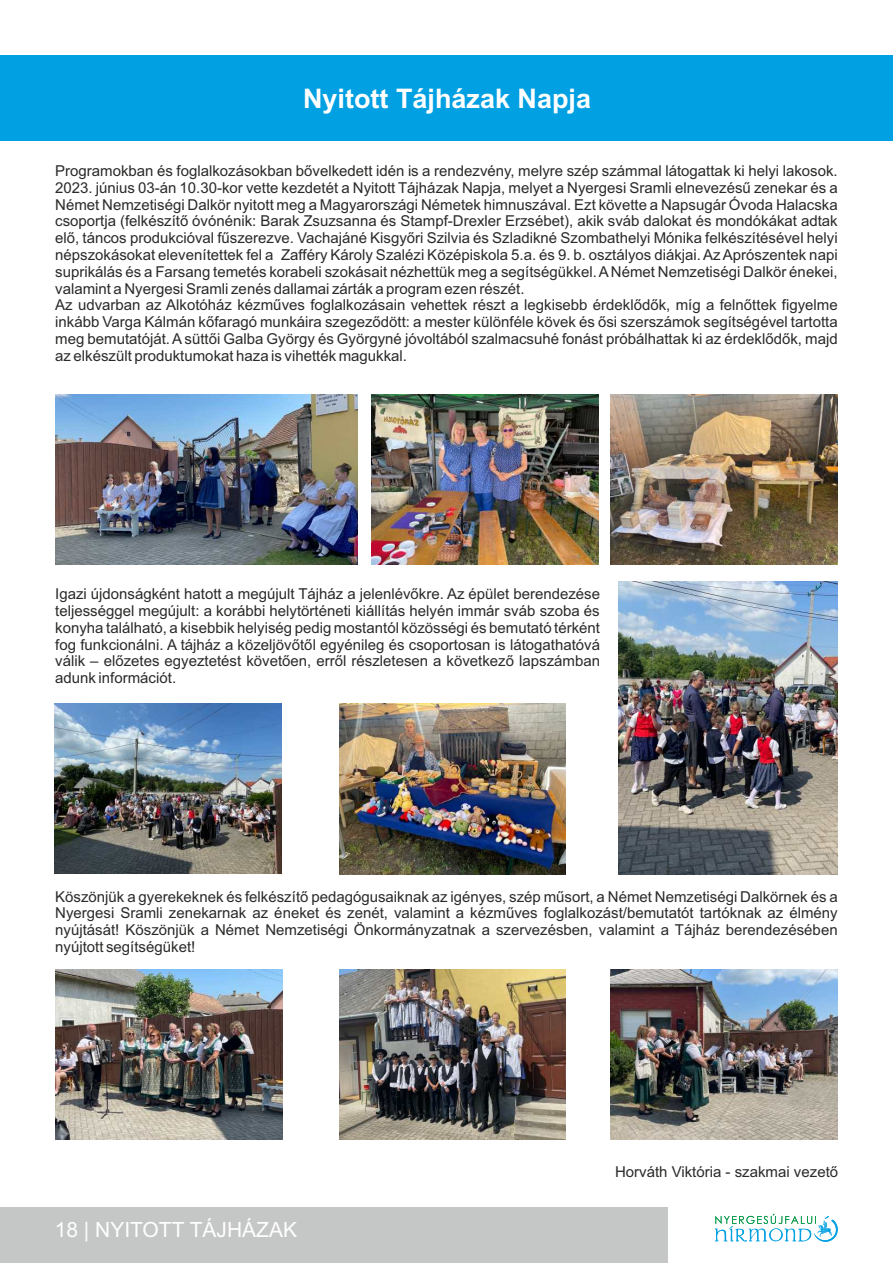
<style>
.page{position:relative;width:893px;height:1263px;background:#fff}
.page>*{position:absolute;margin:0;border:0;box-sizing:border-box;transform-origin:0 0}
.t1{font:700 27px "Arial";color:#fefefe}
.t2{font:21px "Arial";color:#fefefe}
.t3{font:15px/16.8px "Arial";color:#2b2a29;text-align:justify}
</style>
<div class="page">
<div style="left:0;top:1208px;width:668px;height:55px;background:#c5c6c6"></div>
<svg style="left:715px;top:1214px;width:123px;height:28px"></svg>
<div style="left:0;top:55px;width:893px;height:85px;background:#00a0e3"></div>
<img style="left:55px;top:394px;width:303px;height:170px">
<img style="left:371px;top:394px;width:227px;height:170px">
<img style="left:611px;top:394px;width:227px;height:170px">
<img style="left:55px;top:703px;width:226px;height:170px">
<img style="left:618px;top:581px;width:220px;height:293px">
<img style="left:339px;top:704px;width:227px;height:170px">
<img style="left:55px;top:970px;width:227px;height:170px">
<img style="left:339px;top:970px;width:227px;height:170px">
<img style="left:611px;top:970px;width:227px;height:170px">
<h1 class="t1" style="left:303px;top:88px;width:290px">Nyitott Tájházak Napja</h1>
<p class="t3" style="left:55px;top:164px;width:784px;text-align:left">Programokban és foglalkozásokban bővelkedett idén is a rendezvény, melyre szép számmal látogattak ki helyi lakosok.<br>2023. június 03-án 10.30-kor vette kezdetét a Nyitott Tájházak Napja, melyet a Nyergesi Sramli elnevezésű zenekar és a Német Nemzetiségi Dalkör nyitott meg a Magyarországi Németek himnuszával. Ezt követte a Napsugár Óvoda Halacska csoportja (felkészítő óvónénik: Barak Zsuzsanna és Stampf-Drexler Erzsébet), akik sváb dalokat és mondókákat adtak elő, táncos produkcióval fűszerezve. Vachajáné Kisgyőri Szilvia és Szladikné Szombathelyi Mónika felkészítésével helyi népszokásokat elevenítettek fel a Zafféry Károly Szalézi Középiskola 5.a. és 9. b. osztályos diákjai. Az Aprószentek napi suprikálás és a Farsang temetés korabeli szokásait nézhettük meg a segítségükkel. ANémet Nemzetiségi Dalkör énekei, valamint a Nyergesi Sramli zenés dallamai zárták a program ezen részét.<br>Az udvarban az Alkotóház kézműves foglalkozásain vehettek részt a legkisebb érdeklődők, míg a felnőttek figyelme inkább Varga Kálmán kőfaragó munkáira szegeződött: a mester különféle kövek és ősi szerszámok segítségével tartotta meg bemutatóját. Asüttői Galba György és Györgyné jóvoltából szalmacsuhé fonást próbálhattak ki az érdeklődők, majd az elkészült produktumokat haza is vihették magukkal.</p>
<p class="t3" style="left:55px;top:587px;width:546px">Igazi újdonságként hatott a megújult Tájház a jelenlévőkre. Az épület berendezése teljességgel megújult: a korábbi helytörténeti kiállítás helyén immár sváb szoba és konyha található, a kisebbik helyiség pedig mostantól közösségi és bemutató térként fog funkcionálni. A tájház a közeljövőtől egyénileg és csoportosan is látogathatóvá válik – előzetes egyeztetést követően, erről részletesen a következő lapszámban adunk információt.</p>
<p class="t3" style="left:55px;top:889px;width:784px">Köszönjük a gyerekeknek és felkészítő pedagógusaiknak az igényes, szép műsort, a Német Nemzetiségi Dalkörnek és a Nyergesi Sramli zenekarnak az éneket és zenét, valamint a kézműves foglalkozást/bemutatót tartóknak az élmény nyújtását! Köszönjük a Német Nemzetiségi Önkormányzatnak a szervezésben, valamint a Tájház berendezésében nyújtott segítségüket!</p>
<h2 class="t2" style="left:66px;top:1222px;width:78px">8 NYIT</h2>
<h2 class="t2" style="left:190px;top:1222px;width:109px">TÁJHÁZAK</h2>
<h2 class="t2" style="left:55px;top:1222px;width:248px">10 | TOTALOTTDANCE CLUB</h2>
<p class="t3" style="left:615px;top:1164px;width:225px">Horváth Viktória - szakmai vezető</p>
</div>
